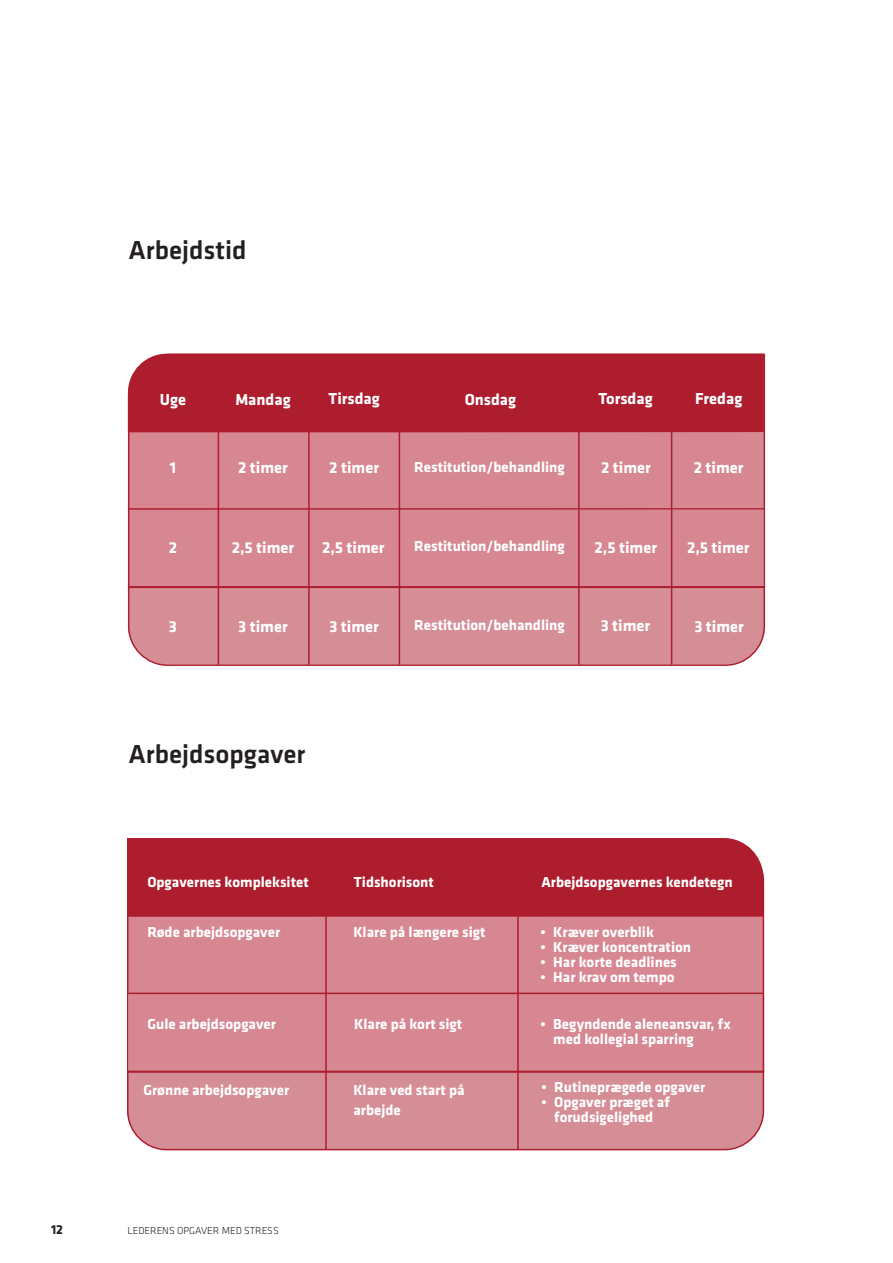
<style>
.page{position:relative;width:893px;height:1263px;background:#fff}
.page>*{position:absolute;margin:0;border:0;box-sizing:border-box;transform-origin:0 0}
.Underoverskrift{font:500 27px "Klavika";color:#231f20}
.t1{font:700 16.5px "Klavika";color:#fff}
.t2{font:700 15px/15px "Klavika";color:#fff}
.t3{font:700 13.5px "Klavika";color:#231f20}
.t4{font:300 10.5px "Klavika";color:#231f20}
</style>
<div class="page">
<svg style="left:127px;top:353px;width:639px;height:233px;background:#c8626f"></svg>
<svg style="left:127px;top:586px;width:639px;height:80px;background:#d48a92"></svg>
<svg style="left:127px;top:838px;width:638px;height:232px;background:#c8626e"></svg>
<svg style="left:127px;top:1070px;width:638px;height:81px;background:#d48a92"></svg>
<p class="Underoverskrift" style="left:128px;top:231px;width:120px">Arbejdstid</p>
<p class="t1" style="left:160px;top:387px;width:28px">Uge</p>
<p class="t1" style="left:235px;top:387px;width:57px">Mandag</p>
<p class="t1" style="left:329px;top:386px;width:53px">Tirsdag</p>
<p class="t1" style="left:465px;top:387px;width:53px">Onsdag</p>
<p class="t1" style="left:598px;top:386px;width:56px">Torsdag</p>
<p class="t1" style="left:695px;top:386px;width:49px">Fredag</p>
<p class="t1" style="left:170px;top:456px;width:8px">1</p>
<p class="t1" style="left:238px;top:456px;width:51px">2 timer</p>
<p class="t1" style="left:329px;top:456px;width:51px">2 timer</p>
<p class="t2" style="left:414px;top:459px;width:152px">Restitution/behandling</p>
<p class="t1" style="left:601px;top:456px;width:51px">2 timer</p>
<p class="t1" style="left:694px;top:456px;width:51px">2 timer</p>
<p class="t1" style="left:169px;top:535px;width:10px">2</p>
<p class="t1" style="left:232px;top:535px;width:64px">2,5 timer</p>
<p class="t2" style="left:414px;top:538px;width:152px">Restitution/behandling</p>
<p class="t1" style="left:322px;top:535px;width:64px">2,5 timer</p>
<p class="t1" style="left:595px;top:535px;width:64px">2,5 timer</p>
<p class="t1" style="left:687px;top:535px;width:64px">2,5 timer</p>
<p class="t1" style="left:169px;top:614px;width:10px">3</p>
<p class="t1" style="left:238px;top:614px;width:51px">3 timer</p>
<p class="t2" style="left:414px;top:617px;width:152px">Restitution/behandling</p>
<p class="t1" style="left:329px;top:614px;width:51px">3 timer</p>
<p class="t1" style="left:601px;top:614px;width:51px">3 timer</p>
<p class="t1" style="left:694px;top:614px;width:51px">3 timer</p>
<p class="Underoverskrift" style="left:128px;top:736px;width:178px">Arbejdsopgaver</p>
<p class="t2" style="left:147px;top:874px;width:163px">Opgavernes kompleksitet</p>
<p class="t2" style="left:147px;top:924px;width:134px">Røde arbejdsopgaver</p>
<p class="t2" style="left:147px;top:1015px;width:130px">Gule arbejdsopgaver</p>
<p class="t2" style="left:143px;top:1082px;width:147px">Grønne arbejdsopgaver</p>
<p class="t3" style="left:51px;top:1220px;width:14px">12</p>
<p class="t4" style="left:128px;top:1224px;width:153px">LEDERENS OPGAVER MED STRESS</p>
<p class="t2" style="left:354px;top:874px;width:82px">Tidshorisont</p>
<p class="t2" style="left:541px;top:874px;width:193px">Arbejdsopgavernes kendetegn</p>
<p class="t2" style="left:541px;top:924px;width:115px">• Kræver overblik</p>
<p class="t2" style="left:541px;top:939px;width:152px">• Kræver koncentration</p>
<p class="t2" style="left:541px;top:954px;width:138px">• Har korte deadlines</p>
<p class="t2" style="left:541px;top:969px;width:136px">• Har krav om tempo</p>
<p class="t2" style="left:553px;top:1016px;width:179px;text-indent:-13px">• Begyndende aleneansvar, fx med kollegial sparring</p>
<p class="t2" style="left:541px;top:1079px;width:165px">• Rutineprægede opgaver</p>
<p class="t2" style="left:541px;top:1094px;width:130px;text-align:center">• Opgaver præget af forudsigelighed</p>
<p class="t2" style="left:353px;top:924px;width:134px">Klare på længere sigt</p>
<p class="t2" style="left:354px;top:1015px;width:109px">Klare på kort sigt</p>
<p class="t2" style="left:353px;top:1082px;width:113px">Klare ved start på</p>
<p class="t2" style="left:353px;top:1102px;width:49px">arbejde</p>
</div>
